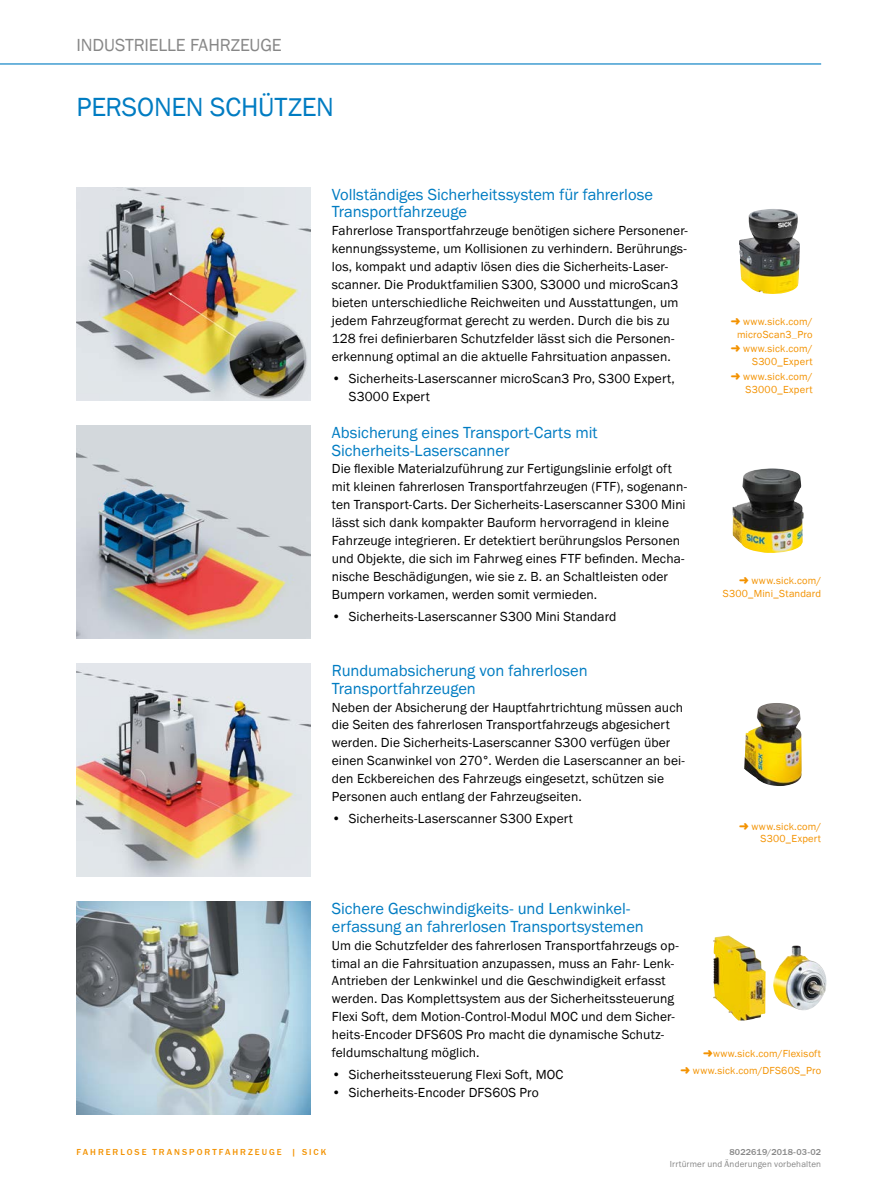
<style>
.page{position:relative;width:885px;height:1188px;background:#fff}
.page>*{position:absolute;margin:0;border:0;box-sizing:border-box;transform-origin:0 0}
.t1{font:27px "SICK Franklin";letter-spacing:-.01em;color:#007cc2}
.t2{font:18px "SICK Franklin";letter-spacing:-.01em;color:#878787}
.t3{font:16.5px/17.9px "SICK Franklin";letter-spacing:-.005em;color:#007cc2}
.t4{font:13.5px/17.9px "SICK Franklin";letter-spacing:.005em;color:#000}
.t5{font:10.5px/12.6px "SICK Franklin";letter-spacing:.02em;color:#f39200;text-align:right}
.t6{font:500 9px "SICK Franklin";letter-spacing:.225em;color:#f39200}
.t7{font:9px "SICK Franklin";letter-spacing:.02em;color:#878787}
.t8{font:500 9px "SICK Franklin";letter-spacing:.02em;color:#878787}
</style>
<div class="page">
<hr style="left:0;top:63px;width:821px;height:2px;background:#007cc2">
<img style="left:77px;top:426px;width:233px;height:212px">
<img style="left:77px;top:664px;width:233px;height:212px">
<img style="left:77px;top:902px;width:233px;height:212px">
<img style="left:77px;top:188px;width:233px;height:212px">
<img style="left:732px;top:468px;width:71px;height:85px">
<img style="left:744px;top:703px;width:57px;height:83px">
<img style="left:773px;top:946px;width:53px;height:64px">
<img style="left:739px;top:209px;width:60px;height:85px">
<img style="left:713px;top:935px;width:52px;height:85px">
<h2 class="t2" style="left:77px;top:34px;width:207px">INDUSTRIELLE FAHRZEUGE</h2>
<h1 class="t1" style="left:77px;top:90px;width:259px">PERSONEN SCHÜTZEN</h1>
<p class="t3" style="left:332px;top:185px;width:322px">Vollständiges Sicherheitssystem für fahrerlose<br>Transportfahrzeuge</p>
<p class="t4" style="left:332px;top:222px;width:357px">Fahrerlose Transportfahrzeuge benötigen sichere Personener&shy;kennungssysteme, um Kollisionen zu verhindern. Berührungs&shy;los, kompakt und adaptiv lösen dies die Sicherheits-Laser&shy;scanner. Die Produktfamilien S300, S3000 und microScan3 bieten unterschiedliche Reichweiten und Ausstattungen, um jedem Fahrzeugformat gerecht zu werden. Durch die bis zu 128 frei definierbaren Schutzfelder lässt sich die Personen&shy;erkennung optimal an die aktuelle Fahrsituation anpassen.</p>
<p class="t4" style="left:349px;top:370px;width:327px;text-indent:-17px">• Sicherheits-Laserscanner microScan3 Pro, S300 Expert,<br>S3000 Expert</p>
<p class="t3" style="left:332px;top:423px;width:267px">Absicherung eines Transport-Carts mit<br>Sicherheits-Laserscanner</p>
<p class="t4" style="left:332px;top:460px;width:357px">Die flexible Materialzuführung zur Fertigungslinie erfolgt oft mit kleinen fahrerlosen Transportfahrzeugen (FTF), sogenann&shy;ten Transport-Carts. Der Sicherheits-Laserscanner S300 Mini lässt sich dank kompakter Bauform hervorragend in kleine Fahrzeuge integrieren. Er detektiert berührungslos Personen und Objekte, die sich im Fahrweg eines FTF befinden. Mecha&shy;nische Beschädigungen, wie sie z. B. an Schaltleisten oder Bumpern vorkamen, werden somit vermieden.</p>
<p class="t4" style="left:332px;top:608px;width:286px">• Sicherheits-Laserscanner S300 Mini Standard</p>
<p class="t3" style="left:332px;top:662px;width:257px">Rundumabsicherung von fahrerlosen<br>Transportfahrzeugen</p>
<p class="t4" style="left:332px;top:698px;width:354px">Neben der Absicherung der Hauptfahrtrichtung müssen auch die Seiten des fahrerlosen Transportfahrzeugs abgesichert werden. Die Sicherheits-Laserscanner S300 verfügen über einen Scanwinkel von 270°. Werden die Laserscanner an bei&shy;den Eckbereichen des Fahrzeugs eingesetzt, schützen sie Personen auch entlang der Fahrzeugseiten.</p>
<p class="t4" style="left:332px;top:810px;width:242px">• Sicherheits-Laserscanner S300 Expert</p>
<p class="t5" style="left:737px;top:315px;width:77px;text-align:center">www.sick.com/ microScan3_Pro</p>
<p class="t5" style="left:743px;top:342px;width:71px">www.sick.com/<br>S300_Expert</p>
<p class="t5" style="left:743px;top:370px;width:71px;text-align:left">www.sick.com/<br>S3000_Expert</p>
<p class="t5" style="left:722px;top:575px;width:100px">www.sick.com/<br>S300_Mini_Standard</p>
<p class="t5" style="left:751px;top:820px;width:71px">www.sick.com/<br>S300_Expert</p>
<p class="t3" style="left:332px;top:900px;width:313px">Sichere Geschwindigkeits- und Lenkwinkel&shy;erfassung an fahrerlosen Transportsystemen</p>
<p class="t4" style="left:332px;top:936px;width:348px">Um die Schutzfelder des fahrerlosen Transportfahrzeugs op&shy;timal an die Fahrsituation anzupassen, muss an Fahr- Lenk-Antrieben der Lenkwinkel und die Geschwindigkeit erfasst werden. Das Komplettsystem aus der Sicherheitssteuerung Flexi Soft, dem Motion-Control-Modul MOC und dem Sicher&shy;heits-Encoder DFS60S Pro macht die dynamische Schutz&shy;feldumschaltung möglich.</p>
<p class="t4" style="left:332px;top:1066px;width:233px">• Sicherheitssteuerung Flexi Soft, MOC</p>
<p class="t4" style="left:332px;top:1084px;width:208px">• Sicherheits-Encoder DFS60S Pro</p>
<p class="t5" style="left:713px;top:1048px;width:110px">www.sick.com/Flexisoft</p>
<p class="t5" style="left:693px;top:1064px;width:130px">www.sick.com/DFS60S_Pro</p>
<p class="t6" style="left:77px;top:1146px;width:251px">FAHRERLOSE TRANSPORTFAHRZEUGE | SICK</p>
<p class="t8" style="left:729px;top:1146px;width:93px">8022619/2018-03-02</p>
<p class="t7" style="left:669px;top:1159px;width:153px">Irrtürmer und Änderungen vorbehalten</p>
</div>
